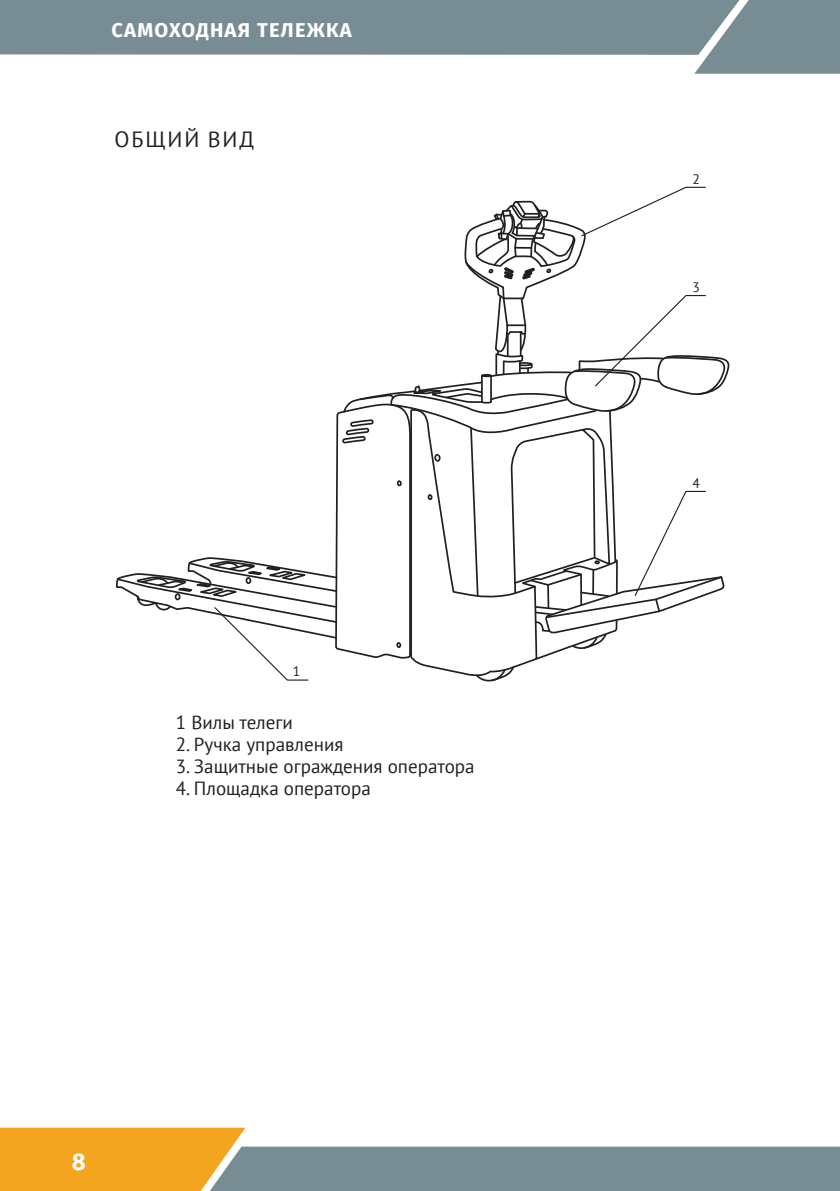
<style>
.page{position:relative;width:840px;height:1191px;background:#fff}
.page>*{position:absolute;margin:0;border:0;box-sizing:border-box;transform-origin:0 0}
.t1{font:700 24px "Fira Sans OT";color:#fff}
.t2{font:22px "PT Sans";letter-spacing:.09em;color:#231f20}
.t3{font:700 20px "Fira Sans OT";letter-spacing:.06em;color:#fff}
.t4{font:19px "PT Sans";color:#231f20}
.t5{font:13.8px "PT Sans";color:#231f20}
</style>
<div class="page">
<div style="left:694px;top:0;width:145px;height:74px;background:#788c94"></div>
<svg style="left:0;top:1127px;width:839px;height:64px"></svg>
<div style="left:0;top:0;width:739px;height:55px;background:#788c94"></div>
<svg style="left:116px;top:186px;width:612px;height:496px"></svg>
<p class="t3" style="left:111px;top:16px;width:242px">САМОХОДНАЯ ТЕЛЕЖКА</p>
<p class="t2" style="left:114px;top:125px;width:141px">ОБЩИЙ ВИД</p>
<p class="t5" style="left:292px;top:662px;width:9px">1</p>
<p class="t4" style="left:176px;top:710px;width:118px">1 Вилы телеги</p>
<p class="t4" style="left:176px;top:732px;width:169px">2. Ручка управления</p>
<p class="t4" style="left:176px;top:754px;width:300px">3. Защитные ограждения оператора</p>
<p class="t4" style="left:176px;top:776px;width:196px">4. Площадка оператора</p>
<p class="t1" style="left:72px;top:1144px;width:16px">8</p>
<p class="t5" style="left:692px;top:170px;width:9px">2</p>
<p class="t5" style="left:692px;top:278px;width:9px">3</p>
<p class="t5" style="left:692px;top:474px;width:9px">4</p>
</div>
